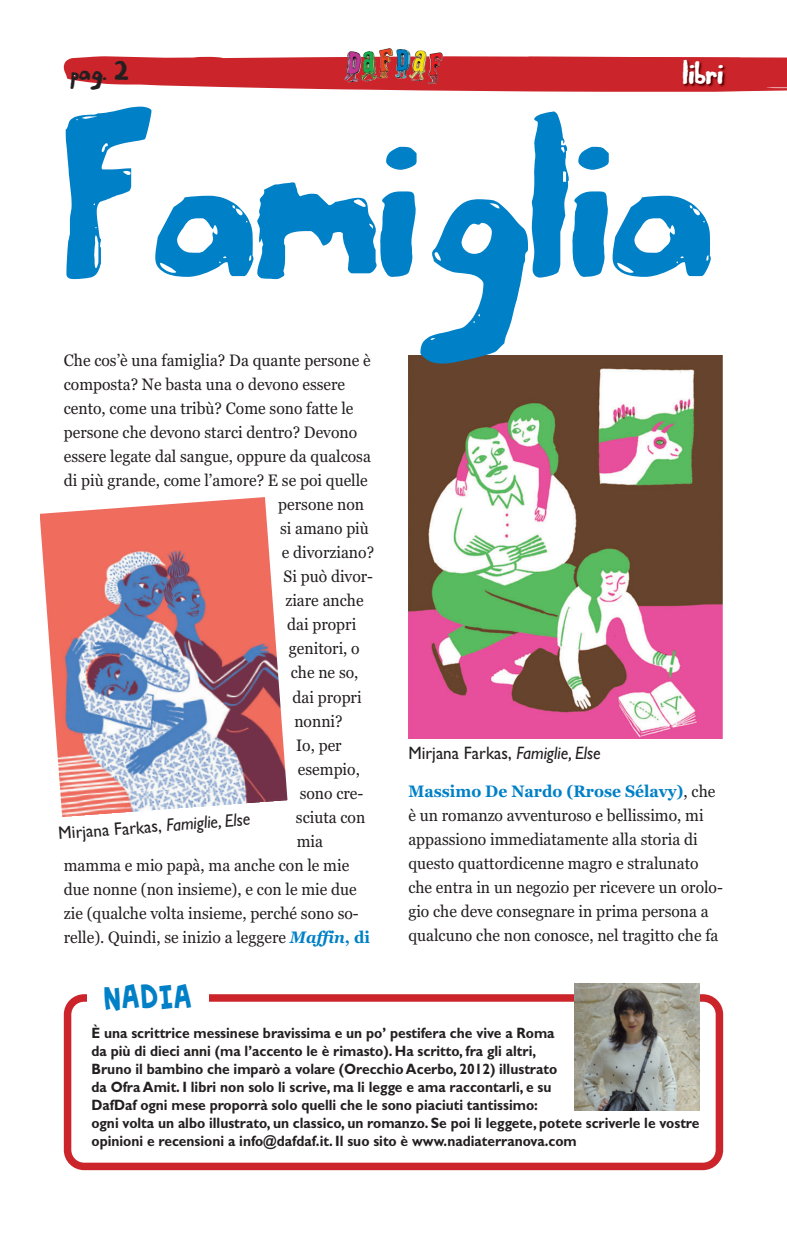
<style>
.page{position:relative;width:787px;height:1234px;background:#fff}
.page>*{position:absolute;margin:0;border:0;box-sizing:border-box;transform-origin:0 0}
.t1{font:185.1px "Bumpy Road";color:#0080c7}
.t2{font:33.3px "Creative Block BB Bold";color:#0080c7;scale:.79 1}
.t3{font:27px "Bumpy Road";color:#fff}
.t4{font:21px "Bumpy Road";color:#231f20}
.t5{font:18px "Gill Sans";color:#231f20;scale:.95 1}
.t6{font:16.5px/24px "Georgia";color:#231f20;scale:.95 1}
.t7{font:700 15px/18px "Gill Sans";color:#231f20;scale:.92 1}
.s1{font-weight:700;font-style:italic;color:#0080c7}
.s2{font-weight:700;color:#0080c7}
.s3{font-style:italic}
</style>
<div class="page">
<svg style="left:64px;top:56px;width:723px;height:36px;background:#d3474d"></svg>
<img style="left:343px;top:48px;width:100px;height:37px">
<img style="left:528px;top:56px;width:212px;height:36px">
<svg style="left:64px;top:993px;width:659px;height:176px"></svg>
<div style="left:87px;top:982px;width:121px;height:55px;background:#fff"></div>
<img style="left:574px;top:983px;width:125px;height:127px">
<img style="left:408px;top:356px;width:314px;height:382px">
<img style="left:40px;top:497px;width:247px;height:319px">
<p class="t4" style="left:71px;top:59px;width:59px">pag. 2</p>
<h3 class="t3" style="left:683px;top:58px;width:42px">libri</h3>
<h1 class="t1" style="left:64px;top:98px;width:650px">Famiglia</h1>
<p class="t6" style="left:64px;top:348px;width:325px">Che cos’è una famiglia? Da quante persone è</p>
<p class="t6" style="left:64px;top:372px;width:298px">composta? Ne basta una o devono essere</p>
<p class="t6" style="left:64px;top:396px;width:306px">cento, come una tribù? Come sono fatte le</p>
<p class="t6" style="left:64px;top:420px;width:310px">persone che devono starci dentro? Devono</p>
<p class="t6" style="left:64px;top:444px;width:325px">essere legate dal sangue, oppure da qualcosa</p>
<p class="t6" style="left:64px;top:468px;width:321px">di più grande, come l’amore? E se poi quelle</p>
<p class="t6" style="left:278px;top:492px;width:92px">persone non</p>
<p class="t6" style="left:280px;top:516px;width:95px">si amano più</p>
<p class="t6" style="left:282px;top:540px;width:99px">e divorziano?</p>
<p class="t6" style="left:284px;top:564px;width:96px">Si può divor-</p>
<p class="t6" style="left:285px;top:588px;width:84px">ziare anche</p>
<p class="t6" style="left:287px;top:612px;width:74px">dai propri</p>
<p class="t6" style="left:289px;top:636px;width:76px">genitori, o</p>
<p class="t6" style="left:291px;top:660px;width:73px">che ne so,</p>
<p class="t6" style="left:292px;top:684px;width:74px">dai propri</p>
<p class="t6" style="left:294px;top:708px;width:52px">nonni?</p>
<p class="t6" style="left:296px;top:732px;width:49px">Io, per</p>
<p class="t6" style="left:298px;top:756px;width:67px">esempio,</p>
<p class="t6" style="left:300px;top:780px;width:69px">sono cre-</p>
<p class="t6" style="left:296px;top:804px;width:75px">sciuta con</p>
<p class="t6" style="left:297px;top:828px;width:29px">mia</p>
<p class="t6" style="left:64px;top:852px;width:302px">mamma e mio papà, ma anche con le mie</p>
<p class="t6" style="left:64px;top:876px;width:310px">due nonne (non insieme), e con le mie due</p>
<p class="t6" style="left:64px;top:900px;width:312px">zie (qualche volta insieme, perché sono so-</p>
<p class="t6" style="left:64px;top:924px;width:324px">relle). Quindi, se inizio a leggere <span class="s1">Maffin</span><span class="s2">, di</span></p>
<p class="t5" style="left:408px;top:742px;width:204px">Mirjana Farkas, <span class="s3">Famiglie, Else</span></p>
<p class="t6" style="left:408px;top:779px;width:332px"><span class="s2">Massimo De Nardo (Rrose Sélavy)</span>, che è un romanzo avventuroso e bellissimo, mi appassiono immediatamente alla storia di questo quattordicenne magro e stralunato che entra in un negozio per ricevere un orolo&shy;gio che deve consegnare in prima persona a qualcuno che non conosce, nel tragitto che fa</p>
<p class="t5" style="left:58px;top:822px;width:204px;rotate:-4deg">Mirjana Farkas, <span class="s3">Famiglie, Else</span></p>
<h2 class="t2" style="left:103px;top:980px;width:114px">NADIA</h2>
<p class="t7" style="left:91px;top:1023px;width:662px">È una scrittrice messinese bravissima e un po’ pestifera che vive a Roma<br>da più di dieci anni (ma l’accento le è rimasto). Ha scritto, fra gli altri,<br>Bruno il bambino che imparò a volare (Orecchio Acerbo, 2012) illustrato<br>da Ofra Amit. I libri non solo li scrive, ma li legge e ama raccontarli, e su<br>DafDaf ogni mese proporrà solo quelli che le sono piaciuti tantissimo:<br>ogni volta un albo illustrato, un classico, un romanzo. Se poi li leggete, potete scriverle le vostre opinioni e recensioni a info@dafdaf.it. Il suo sito è www.nadiaterranova.com</p>
</div>
